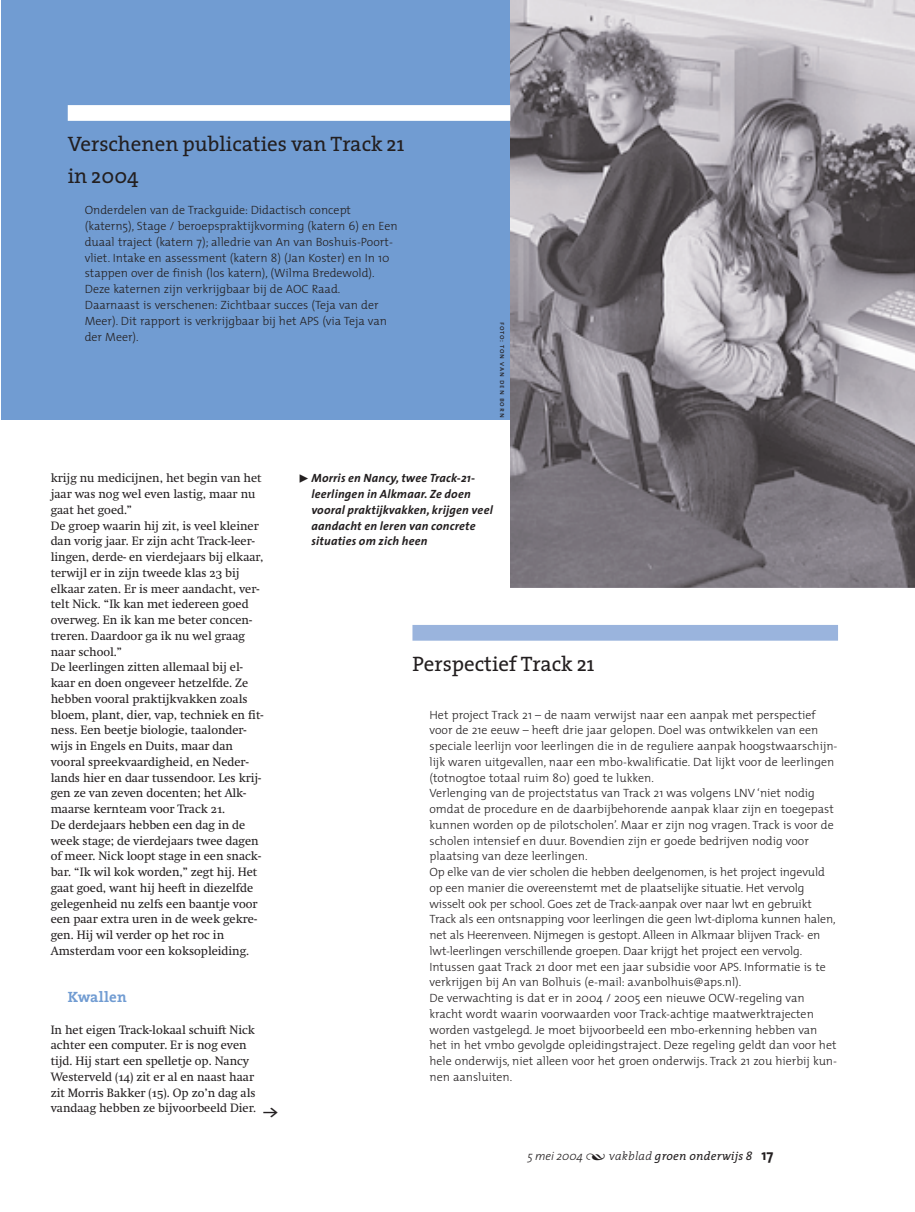
<style>
.page{position:relative;width:915px;height:1212px;background:#fff}
.page>*{position:absolute;margin:0;border:0;box-sizing:border-box;transform-origin:0 0}
.t1{font:21px/31.5px "The Serif";color:#231f20}
.t2{font:700 15px "The Serif";letter-spacing:.015em;color:#719cd2}
.t3{font:300 12px/15.8px "The Mix";color:#231f20}
.t4{font:12px/15.8px "Swift Special";color:#231f20}
.t5{font:italic 700 12px/15.8px "The Sans";letter-spacing:.02em;color:#231f20}
.t6{font:italic 12px "The Serif";letter-spacing:.02em;color:#231f20}
.t7{font:12px "The Mix Bold Expert";color:#231f20;scale:1.24 1}
.t8{font:7.5px "The Sans Caps";letter-spacing:.115em;color:#231f20}
.s1{font-family:"The Sans Bold Expert";font-weight:400;font-style:normal}
.s2{font-family:"The Sans";font-weight:300}
.s3{font-family:"The Serif Extra Light Expert";font-style:normal}
.s4{font-weight:300}
.s5{font-family:"The Sans";font-weight:700;font-style:normal;font-size:15px}
</style>
<div class="page">
<div style="left:1px;top:0;width:624px;height:419px;background:#719cd2"></div>
<img style="left:510px;top:0;width:404px;height:587px">
<div style="left:68px;top:105px;width:442px;height:16px;background:#fff"></div>
<div style="left:412px;top:625px;width:425px;height:16px;background:#9ab4dd"></div>
<h1 class="t1" style="left:68px;top:131px;width:338px">Verschenen publicaties van Track 21 in 2004</h1>
<p class="t3" style="left:85px;top:204px;width:314px">Onderdelen van de Trackguide: Didactisch concept (katern5), Stage / beroepspraktijkvorming (katern 6) en Een duaal traject (katern 7); alledrie van An van Boshuis-Poort&shy;vliet. Intake en assessment (katern 8) (Jan Koster) en In 10 stappen over de finish (los katern), (Wilma Bredewold).<br>Deze katernen zijn verkrijgbaar bij de AOC Raad.<br>Daarnaast is verschenen: Zichtbaar succes (Teja van der Meer). Dit rapport is verkrijgbaar bij het APS (via Teja van der Meer).</p>
<p class="t8" style="left:507px;top:322px;width:97px;rotate:90deg">foto: ton van den born</p>
<p class="t4" style="left:51px;top:471px;width:214px">krijg nu medicijnen, het begin van het jaar was nog wel even lastig, maar nu gaat het goed.”<br>De groep waarin hij zit, is veel kleiner dan vorig jaar. Er zijn acht Track-leer&shy;lingen, derde- en vierdejaars bij elkaar, terwijl er in zijn tweede klas 23 bij elkaar zaten. Er is meer aandacht, ver&shy;telt Nick. “Ik kan met iedereen goed overweg. En ik kan me beter concen&shy;treren. Daardoor ga ik nu wel graag naar school.”<br>De leerlingen zitten allemaal bij el&shy;kaar en doen ongeveer hetzelfde. Ze hebben vooral praktijkvakken zoals bloem, plant, dier, vap, techniek en fit&shy;ness. Een beetje biologie, taalonder&shy;wijs in Engels en Duits, maar dan vooral spreekvaardigheid, en Neder&shy;lands hier en daar tussendoor. Les krij&shy;gen ze van zeven docenten; het Alk&shy;maarse kernteam voor Track 21.<br>De derdejaars hebben een dag in de week stage; de vierdejaars twee dagen of meer. Nick loopt stage in een snack&shy;bar. “Ik wil kok worden,” zegt hij. Het gaat goed, want hij heeft in diezelfde gelegenheid nu zelfs een baantje voor een paar extra uren in de week gekre&shy;gen. Hij wil verder op het roc in Amsterdam voor een koksopleiding.</p>
<p class="t2" style="left:68px;top:991px;width:61px">Kwallen</p>
<p class="t4" style="left:51px;top:1023px;width:207px">In het eigen Track-lokaal schuift Nick achter een computer. Er is nog even tijd. Hij start een spelletje op. Nancy Westerveld (14) zit er al en naast haar zit Morris Bakker (15). Op zo’n dag als vandaag hebben ze bijvoorbeeld Dier.</p>
<p class="t7" style="left:263px;top:1105px;width:14px">Y</p>
<p class="t5" style="left:311px;top:471px;width:183px;text-indent:-14px"><span class="s1">˘</span> Morris en Nancy, twee Track-21- leerlingen in Alkmaar. Ze doen vooral praktijkvakken, krijgen veel aandacht en leren van concrete situaties om zich heen</p>
<h1 class="t1" style="left:412px;top:650px;width:183px">Perspectief Track 21</h1>
<p class="t3" style="left:429px;top:708px;width:409px">Het project Track 21 – de naam verwijst naar een aanpak met perspectief voor de 21e eeuw – heeft drie jaar gelopen. Doel was ontwikkelen van een speciale leerlijn voor leerlingen die in de reguliere aanpak hoogstwaarschijn&shy;lijk waren uitgevallen, naar een mbo-kwalificatie. Dat lijkt voor de leerlingen (totnogtoe totaal ruim 80) goed te lukken.<br>Verlenging van de projectstatus van Track 21 was volgens LNV ‘niet nodig omdat de procedure en de daarbijbehorende aanpak klaar zijn en toegepast kunnen worden op de pilotscholen’. Maar er zijn nog vragen. Track is voor de scholen intensief en duur. Bovendien zijn er goede bedrijven nodig voor plaatsing van deze leerlingen.<br>Op elke van de vier scholen die hebben deelgenomen, is het project ingevuld op een manier die overeenstemt met de plaatselijke situatie. Het vervolg wisselt ook per school. Goes zet de Track-aanpak over naar lwt en gebruikt Track als een ontsnapping voor leerlingen die geen lwt-diploma kunnen halen, net als Heerenveen. Nijmegen is gestopt. Alleen in Alkmaar blijven Track- en lwt-leerlingen verschillende groepen. Daar krijgt het project een vervolg.<br>Intussen gaat Track 21 door met een jaar subsidie voor APS. Informatie is te verkrijgen bij An van Bolhuis (e-mail: a.vanbolhuis@aps.nl).<br>De verwachting is dat er in 2004 / 2005 een nieuwe OCW-regeling van kracht wordt waarin voorwaarden voor Track-achtige maatwerktrajecten worden vastgelegd. Je moet bijvoorbeeld een mbo-erkenning hebben van het in het vmbo gevolgde opleidingstraject. Deze regeling geldt dan voor het hele onderwijs, niet alleen voor het groen onderwijs. Track 21 zou hierbij kun&shy;nen aansluiten.</p>
<p class="t6" style="left:527px;top:1151px;width:247px"><span class="s2">5 mei 2004</span> <span class="s3">Œ</span> <span class="s4">vakblad</span> groen onderwijs 8 <span class="s5">17</span></p>
</div>
